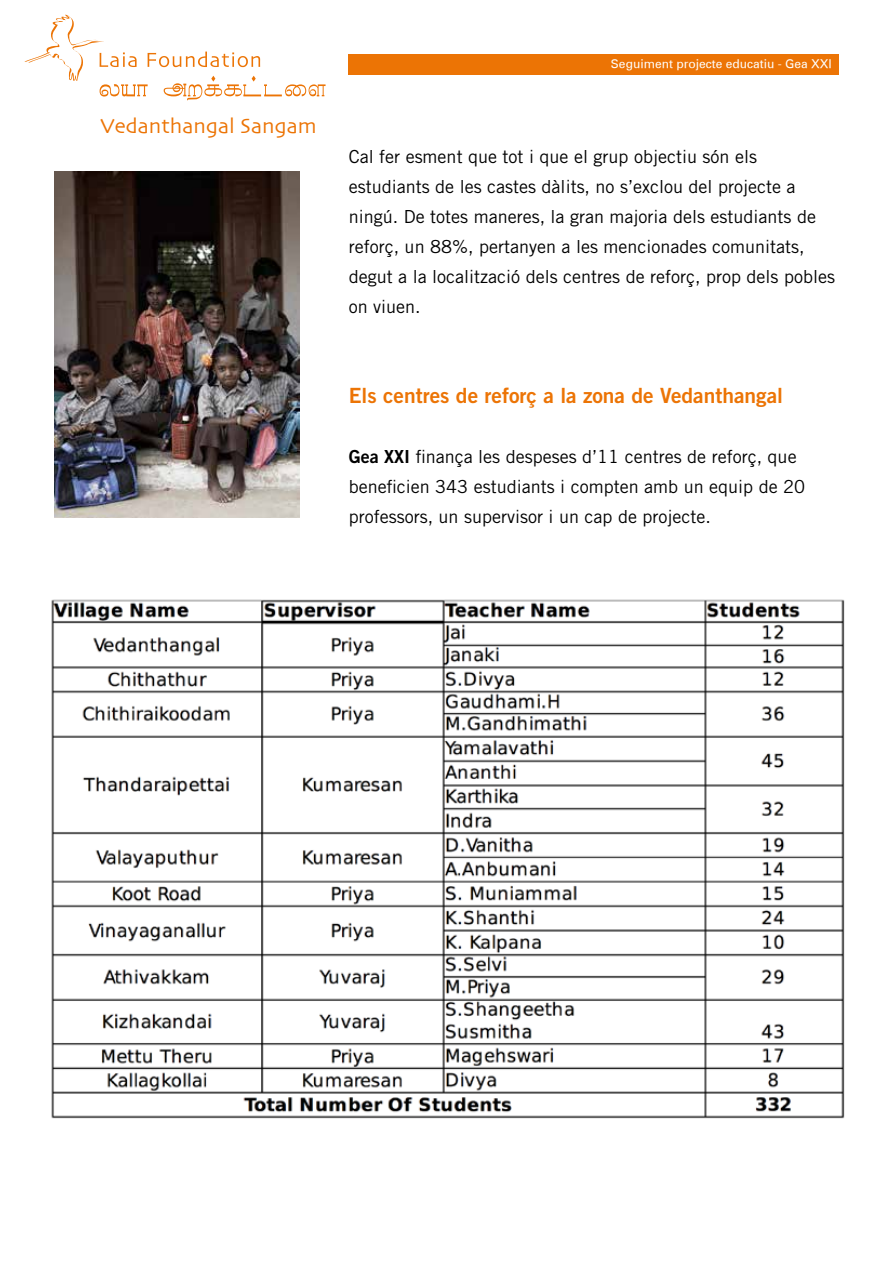
<style>
.page{position:relative;width:893px;height:1263px;background:#fff}
.page>*{position:absolute;margin:0;border:0;box-sizing:border-box;transform-origin:0 0}
.t1{font:21.6px "Skia";color:#ec7405}
.t2{font:21px "Trade Gothic Bold Two";color:#ec7405}
.t3{font:18px/30px "Trade Gothic";color:#000}
.t4{font:12px "Univers Roman";color:#fff}
.s1{font-family:"Trade Gothic Bold Two"}
</style>
<div class="page">
<div style="left:349px;top:54px;width:490px;height:21px;background:#ec7405"></div>
<svg style="left:24px;top:14px;width:302px;height:87px"></svg>
<img style="left:51px;top:599px;width:794px;height:520px">
<img style="left:54px;top:172px;width:245px;height:346px">
<p class="t1" style="left:101px;top:113px;width:218px">Vedanthangal Sangam</p>
<p class="t4" style="left:611px;top:56px;width:222px">Seguiment projecte educatiu - Gea XXI</p>
<p class="t3" style="left:349px;top:141px;width:488px">Cal fer esment que tot i que el grup objectiu són els estudiants de les castes dàlits, no s’exclou del projecte a ningú. De totes maneres, la gran majoria dels estudiants de reforç, un 88%, pertanyen a les mencionades comunitats, degut a la localització dels centres de reforç, prop dels pobles on viuen.</p>
<p class="t2" style="left:349px;top:383px;width:436px">Els centres de reforç a la zona de Vedanthangal</p>
<p class="t3" style="left:349px;top:441px;width:458px"><span class="s1">Gea XXI</span> finança les despeses d’11 centres de reforç, que beneficien 343 estudiants i compten amb un equip de 20 professors, un supervisor i un cap de projecte.</p>
</div>
